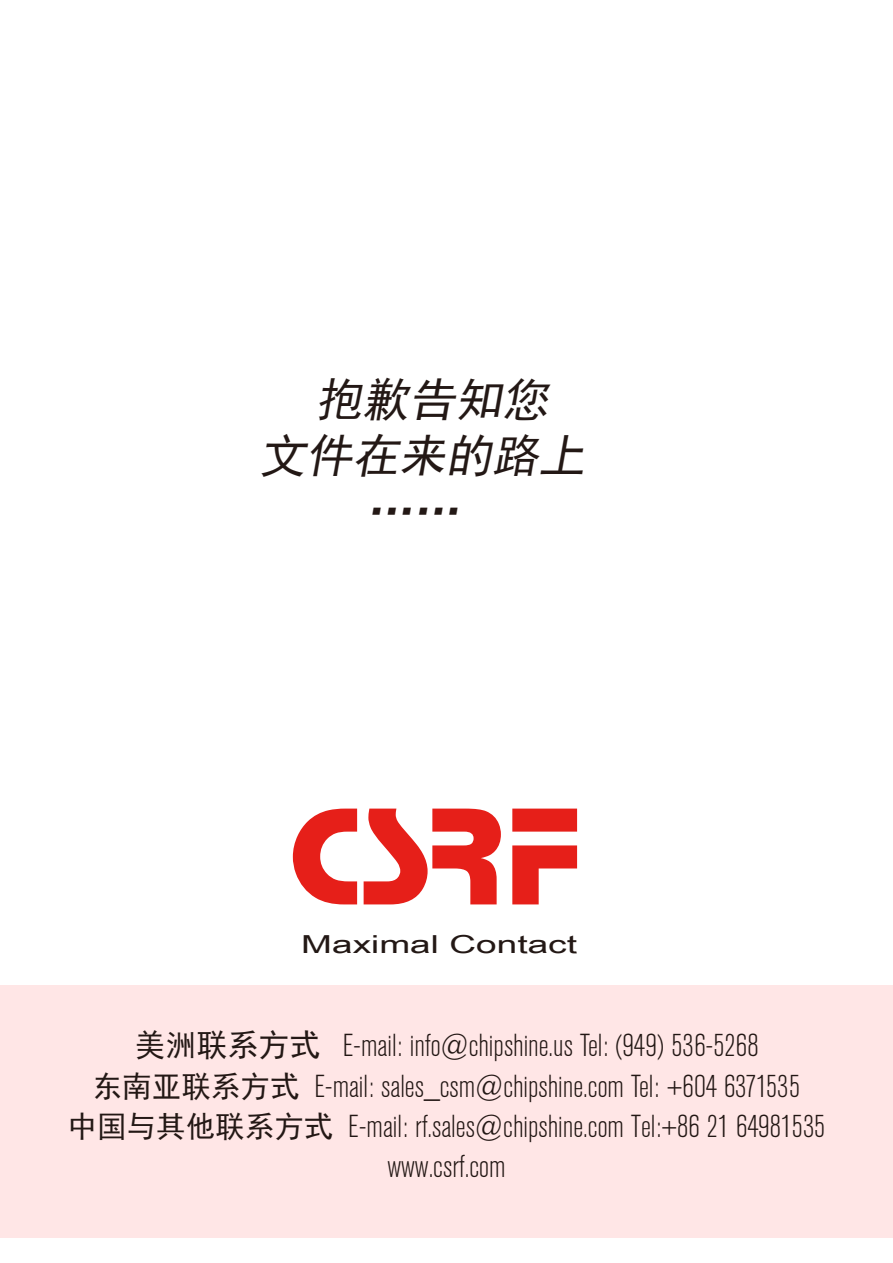
<style>
.page{position:relative;width:893px;height:1263px;background:#fff}
.page>*{position:absolute;margin:0;border:0;box-sizing:border-box;transform-origin:0 0}
.t1{font:143.85px "Stop D";color:#e61f19}
.t2{font:italic 46.5px/55.8px "Sim Hei";color:#231815;text-align:center}
.t3{font:300 condensed 31.5px/40px "Akzidenz Grotesk BE";color:#221714;text-align:center}
.t4{font:24.9px "Arial Narrow";color:#231815;scale:1.82 1}
.s1{font-family:"Sim Hei";font-weight:400;font-stretch:normal;color:#231815}
.s2{font-family:"Sim Hei";font-weight:400;font-stretch:normal;font-size:30px;color:#231815}
</style>
<div class="page">
<div style="left:0;top:986px;width:893px;height:252px;background:#ffe6e6"></div>
<h2 class="t2" style="left:259px;top:372px;width:335px">抱歉告知您<br>文件在来的路上……</h2>
<h1 class="t1" style="left:289px;top:774px;width:292px">CSRF</h1>
<p class="t4" style="left:301px;top:926px;width:153px">Maximal Contact</p>
<p class="t3" style="left:68px;top:1026px;width:759px"><span class="s1">美洲联系方式</span> E-mail: info@chipshine.us Tel: (949) 536-5268<br><span class="s2">东南亚联系方式</span> E-mail: sales_csm@chipshine.com Tel: +604 6371535<br><span class="s2">中国与其他联系方式</span> E-mail: rf.sales@chipshine.com Tel:+86 21 64981535 www.csrf.com</p>
</div>
